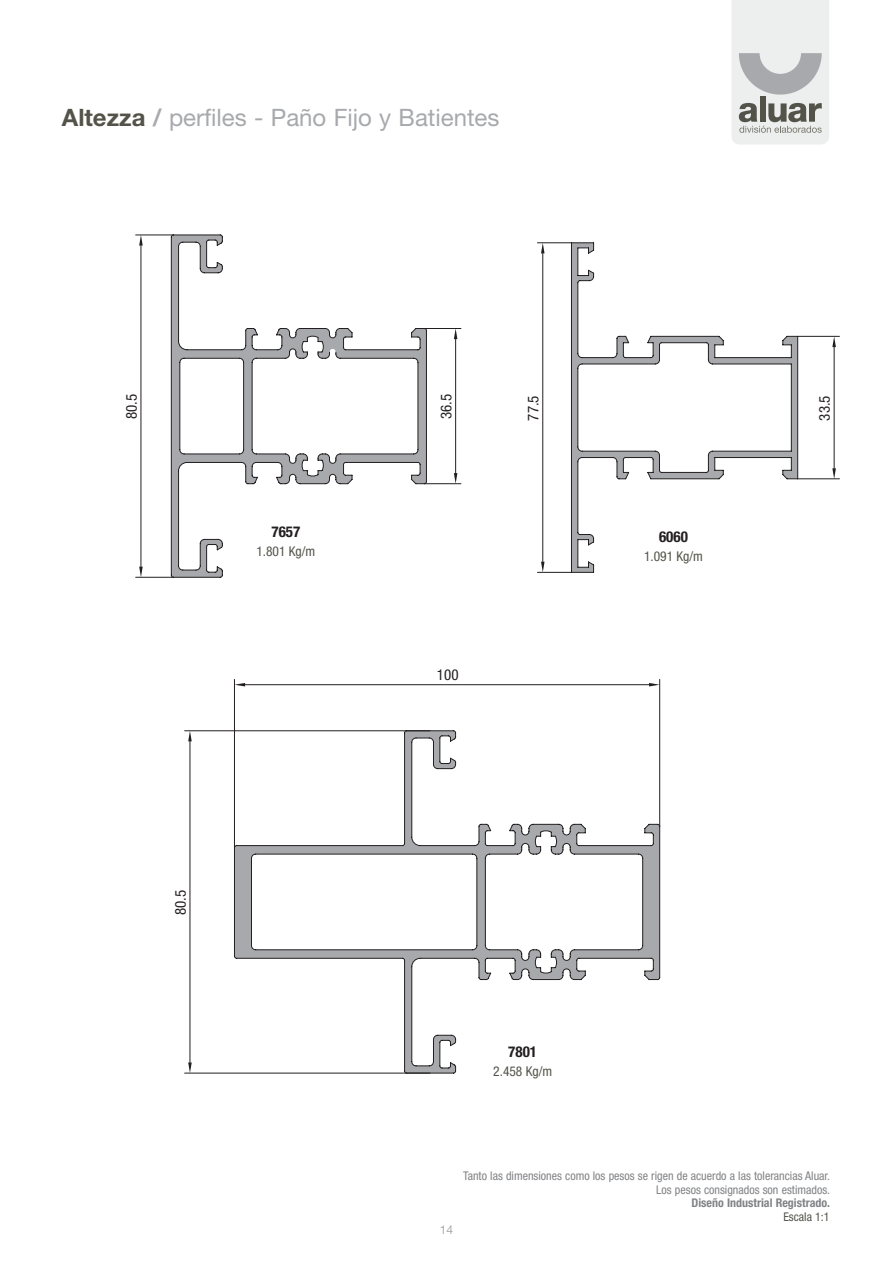
<style>
.page{position:relative;width:893px;height:1263px;background:#fff}
.page>*{position:absolute;margin:0;border:0;box-sizing:border-box;transform-origin:0 0}
.t1{font:24px "Helvetica Neue";color:#a7a9ac}
.t2{font:condensed 15px "Helvetica Neue";color:#231f20}
.t3{font:700 condensed 15px "Helvetica Neue";color:#231f20}
.t4{font:condensed 13.5px "Helvetica Neue";color:#53534a}
.t5{font:condensed 12px/13.5px "Helvetica Neue";color:#808285;text-align:right}
.t6{font:700 condensed 12px "Helvetica Neue";color:#808285}
.t7{font:condensed 12px "Helvetica Neue";color:#53534a}
.t8{font:12px "Helvetica Neue";color:#a7a9ac}
.s1{font-weight:700;color:#53534a}
.s2{font-weight:700}
</style>
<div class="page">
<svg style="left:731px;top:0;width:98px;height:145px;background:#d6d7d7"></svg>
<hr style="left:798px;top:336px;width:41px;height:1px;background:#231f20">
<hr style="left:798px;top:478px;width:41px;height:1px;background:#231f20">
<hr style="left:834px;top:347px;width:1px;height:121px;background:#231f20">
<svg style="left:832px;top:336px;width:4px;height:11px"></svg>
<svg style="left:832px;top:468px;width:4px;height:11px"></svg>
<hr style="left:136px;top:234px;width:37px;height:1px;background:#231f20">
<hr style="left:136px;top:577px;width:37px;height:1px;background:#231f20">
<hr style="left:141px;top:246px;width:1px;height:321px;background:#231f20">
<svg style="left:139px;top:235px;width:4px;height:11px"></svg>
<svg style="left:139px;top:567px;width:4px;height:10px"></svg>
<hr style="left:659px;top:679px;width:1px;height:147px;background:#231f20">
<hr style="left:245px;top:684px;width:404px;height:1px;background:#231f20">
<svg style="left:649px;top:683px;width:11px;height:3px"></svg>
<hr style="left:185px;top:1073px;width:245px;height:1px;background:#231f20">
<hr style="left:190px;top:741px;width:1px;height:321px;background:#231f20">
<svg style="left:188px;top:1062px;width:4px;height:11px"></svg>
<svg style="left:234px;top:730px;width:426px;height:344px"></svg>
<svg style="left:170px;top:234px;width:473px;height:727px"></svg>
<svg style="left:289px;top:242px;width:509px;height:331px"></svg>
<h1 class="t1" style="left:62px;top:103px;width:439px"><span class="s1">Altezza</span> <span class="s2">/</span> perfiles - Paño Fijo y Batientes</h1>
<p class="t2" style="left:123px;top:419px;width:27px;rotate:-90deg">80.5</p>
<p class="t2" style="left:437px;top:419px;width:27px;rotate:-90deg">36.5</p>
<p class="t2" style="left:524px;top:420px;width:27px;rotate:-90deg">77.5</p>
<p class="t2" style="left:816px;top:420px;width:27px;rotate:-90deg">33.5</p>
<p class="t3" style="left:271px;top:523px;width:30px">7657</p>
<p class="t4" style="left:256px;top:544px;width:60px">1.801 Kg/m</p>
<p class="t2" style="left:172px;top:915px;width:27px;rotate:-90deg">80.5</p>
<p class="t2" style="left:437px;top:666px;width:23px">100</p>
<p class="t3" style="left:659px;top:527px;width:30px">6060</p>
<p class="t4" style="left:644px;top:548px;width:60px">1.091 Kg/m</p>
<p class="t3" style="left:508px;top:1043px;width:30px">7801</p>
<p class="t4" style="left:493px;top:1064px;width:60px">2.458 Kg/m</p>
<p class="t8" style="left:440px;top:1223px;width:15px">14</p>
<p class="t5" style="left:463px;top:1169px;width:368px">Tanto las dimensiones como los pesos se rigen de acuerdo a las tolerancias Aluar.<br>Los pesos consignados son estimados.</p>
<p class="t6" style="left:691px;top:1195px;width:140px">Diseño Industrial Registrado.</p>
<p class="t7" style="left:783px;top:1209px;width:48px">Escala 1:1</p>
</div>
